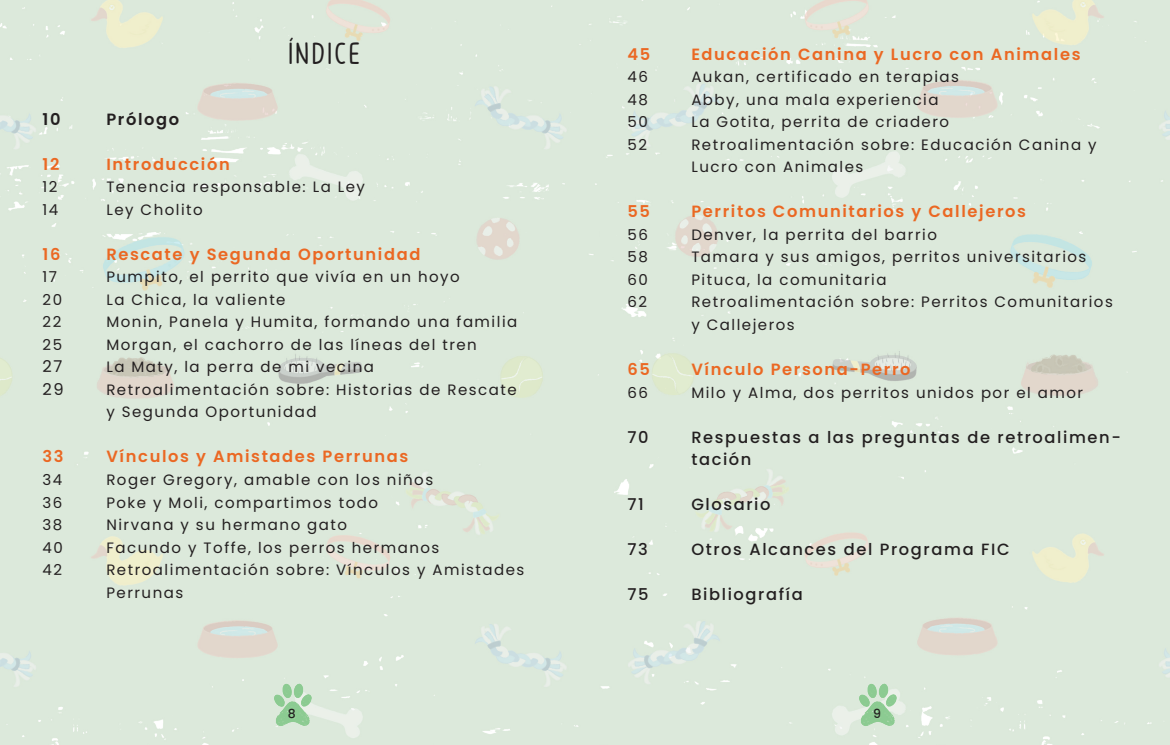
<style>
.page{position:relative;width:1170px;height:745px;background:#fff}
.page>*{position:absolute;margin:0;border:0;box-sizing:border-box;transform-origin:0 0}
.t1{font:31.25px "Simply Happy";letter-spacing:.1em;color:#231f20}
.t2{font:600 16.25px "Poppins";letter-spacing:.1em;color:#eb6823}
.t3{font:500 16.25px/22.5px "Poppins";letter-spacing:.1em;color:#231f20}
.t4{font:600 16.25px "Poppins";letter-spacing:.1em;color:#231f20}
.t5{font:16.25px/22.5px "Poppins";color:#231f20}
.t6{font:15px/22.5px "Poppins";letter-spacing:.1em;color:#231f20}
.t7{font:500 12.5px "Poppins";color:#231f20}
</style>
<div class="page">
<div style="left:0;top:0;width:1169px;height:744px;background:#dce9db"></div>
<img style="left:274px;top:683px;width:41px;height:44px">
<img style="left:852px;top:683px;width:48px;height:47px">
<p class="t4" style="left:43px;top:109px;width:20px">10</p>
<p class="t2" style="left:43px;top:154px;width:18px">12</p>
<p class="t6" style="left:43px;top:175px;width:17px">12<br>14</p>
<p class="t2" style="left:43px;top:244px;width:19px">16</p>
<p class="t6" style="left:43px;top:265px;width:21px">17<br>20<br>22<br>25</p>
<p class="t5" style="left:43px;top:355px;width:23px">27<br>29</p>
<p class="t2" style="left:43px;top:447px;width:23px">33</p>
<p class="t6" style="left:43px;top:468px;width:22px;text-align:justify">34<br>36<br>38<br>40<br>42</p>
<h1 class="t1" style="left:289px;top:38px;width:72px">ÍNDICE</h1>
<p class="t4" style="left:106px;top:109px;width:74px">Prólogo</p>
<p class="t2" style="left:106px;top:154px;width:125px">Introducción</p>
<p class="t6" style="left:106px;top:175px;width:260px">Tenencia responsable: La Ley<br>Ley Cholito</p>
<p class="t2" style="left:106px;top:244px;width:315px">Rescate y Segunda Oportunidad</p>
<p class="t6" style="left:106px;top:265px;width:412px">Pumpito, el perrito que vivía en un hoyo<br>La Chica, la valiente<br>Monin, Panela y Humita, formando una familia Morgan, el cachorro de las líneas del tren<br>La Maty, la perra de mi vecina Retroalimentación sobre: Historias de Rescate y Segunda Oportunidad</p>
<p class="t2" style="left:106px;top:447px;width:303px">Vínculos y Amistades Perrunas</p>
<p class="t6" style="left:106px;top:468px;width:419px">Roger Gregory, amable con los niños<br>Poke y Moli, compartimos todo<br>Nirvana y su hermano gato<br>Facundo y Toffe, los perros hermanos<br>Retroalimentación sobre: Vínculos y Amistades<br>Perrunas</p>
<p class="t2" style="left:627px;top:44px;width:24px">45</p>
<p class="t6" style="left:627px;top:66px;width:22px;text-align:justify">46<br>48<br>50<br>52</p>
<p class="t2" style="left:627px;top:202px;width:24px">55</p>
<p class="t6" style="left:627px;top:223px;width:22px;text-align:justify">56<br>58<br>60<br>62</p>
<p class="t2" style="left:627px;top:359px;width:24px">65</p>
<p class="t6" style="left:627px;top:381px;width:22px">66</p>
<p class="t3" style="left:627px;top:425px;width:23px">70</p>
<p class="t3" style="left:627px;top:493px;width:18px">71</p>
<p class="t3" style="left:627px;top:538px;width:22px">73</p>
<p class="t3" style="left:627px;top:583px;width:23px">75</p>
<p class="t2" style="left:691px;top:44px;width:390px">Educación Canina y Lucro con Animales</p>
<p class="t6" style="left:691px;top:66px;width:407px">Aukan, certificado en terapias<br>Abby, una mala experiencia<br>La Gotita, perrita de criadero<br>Retroalimentación sobre: Educación Canina y<br>Lucro con Animales</p>
<p class="t2" style="left:691px;top:202px;width:336px">Perritos Comunitarios y Callejeros</p>
<p class="t6" style="left:691px;top:223px;width:423px">Denver, la perrita del barrio<br>Tamara y sus amigos, perritos universitarios<br>Pituca, la comunitaria<br>Retroalimentación sobre: Perritos Comunitarios y Callejeros</p>
<p class="t2" style="left:691px;top:359px;width:221px">Vínculo Persona-Perro</p>
<p class="t6" style="left:691px;top:381px;width:393px">Milo y Alma, dos perritos unidos por el amor</p>
<p class="t3" style="left:691px;top:425px;width:431px">Respuestas a las preguntas de retroalimen&shy;tación</p>
<p class="t3" style="left:691px;top:493px;width:81px">Glosario</p>
<p class="t3" style="left:691px;top:538px;width:320px">Otros Alcances del Programa FIC</p>
<p class="t3" style="left:691px;top:583px;width:113px">Bibliografía</p>
<p class="t7" style="left:288px;top:706px;width:9px">8</p>
<p class="t7" style="left:873px;top:706px;width:9px">9</p>
</div>
